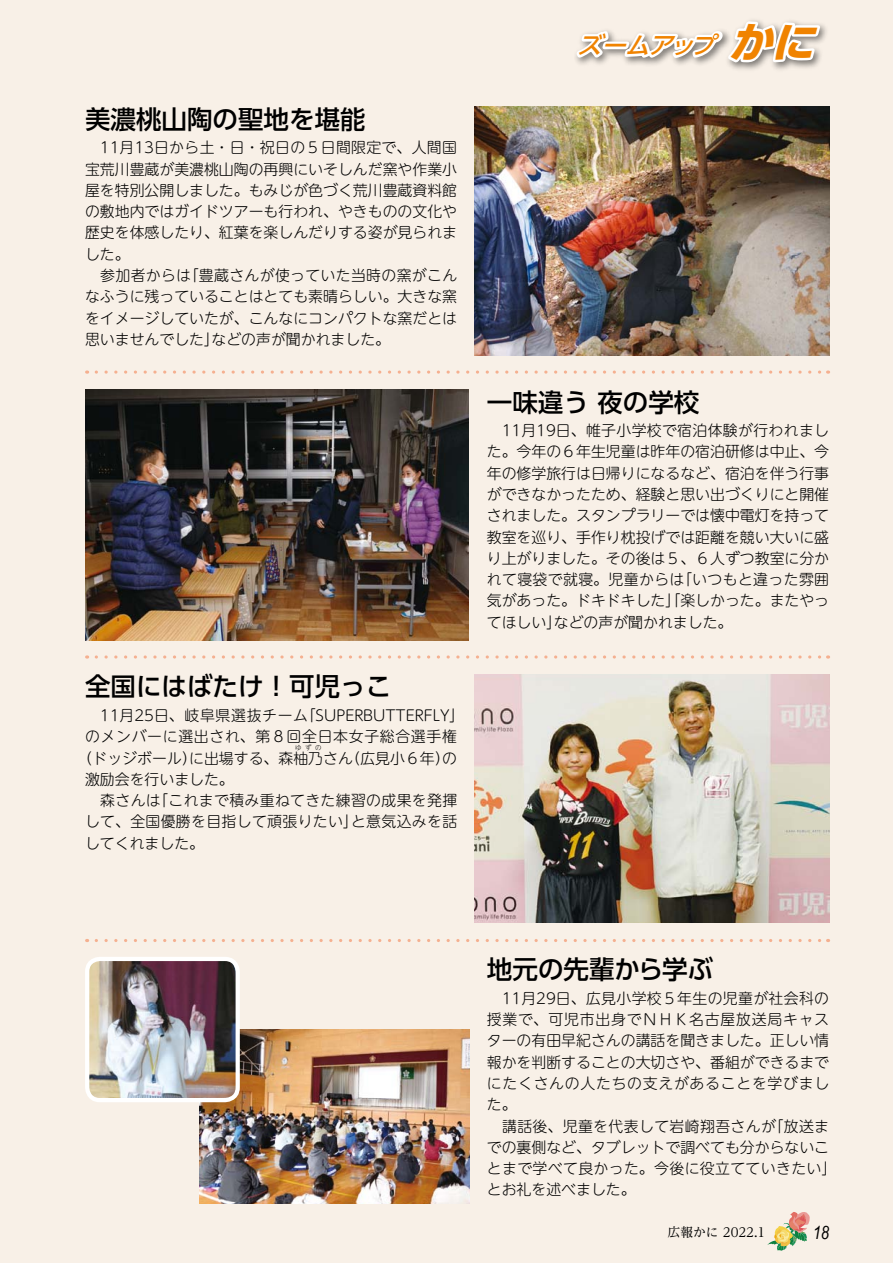
<style>
.page{position:relative;width:893px;height:1263px;background:#f8f0e7}
.page>*{position:absolute;margin:0;border:0;box-sizing:border-box;transform-origin:0 0}
.t1{font:italic 700 41.55px "UD Shin Go Pro";color:#f08300;scale:1.04 1}
.ズームアップ_見出し{font:500 25.5px "UD Shin Go Pro";color:#000}
.t2{font:italic 500 23.25px "UD Shin Go Pro";color:#f08300;scale:1.04 1}
.t3{font:italic 18px "Arial Narrow";color:#000}
.ズームアップ_本文{font:300 14.85px/21.3px "UD Shin M Go Pro";color:#000;text-align:justify}
.ズームアップ_本文-2{font:300 14.85px/21.3px "UD Shin M Go Pro";letter-spacing:.025em;color:#000}
.ズームアップ_本文-3{font:300 14.85px/21.3px "UD Shin M Go Pro";letter-spacing:.02em;color:#000}
.ズームアップ_本文-4{font:300 14.85px "UD Shin M Go Pro";letter-spacing:.045em;color:#000}
.t4{font:12.75px "UD Reimin Pro";color:#000}
.ズームアップ_本文-5{font:300 6.45px "UD Shin M Go Pro";color:#000}
</style>
<div class="page">
<svg style="left:575px;top:19px;width:251px;height:48px"></svg>
<svg style="left:96px;top:655px;width:733px;height:4px"></svg>
<svg style="left:96px;top:939px;width:733px;height:3px"></svg>
<svg style="left:96px;top:370px;width:733px;height:4px"></svg>
<img style="left:474px;top:106px;width:355px;height:249px">
<img style="left:474px;top:674px;width:355px;height:249px">
<img style="left:85px;top:389px;width:384px;height:251px">
<img style="left:199px;top:1030px;width:271px;height:173px">
<img style="left:90px;top:962px;width:148px;height:138px">
<div style="left:85px;top:957px;width:155px;height:145px;border:4px solid #fff;border-radius:13px"></div>
<svg style="left:767px;top:1212px;width:43px;height:39px"></svg>
<p class="ズームアップ_見出し" style="left:85px;top:98px;width:282px">美濃桃山陶の聖地を堪能</p>
<p class="ズームアップ_本文" style="left:85px;top:136px;width:374px">　11月13日から土・日・祝日の５日間限定で、人間国宝荒川豊蔵が美濃桃山陶の再興にいそしんだ窯や作業小屋を特別公開しました。もみじが色づく荒川豊蔵資料館の敷地内ではガイドツアーも行われ、やきものの文化や歴史を体感したり、紅葉を楽しんだりする姿が見られました。</p>
<p class="ズームアップ_本文-3" style="left:184px;top:264px;width:275px">「豊蔵さんが使っていた当時の窯がこん</p>
<p class="ズームアップ_本文" style="left:85px;top:264px;width:108px">　参加者からは</p>
<p class="ズームアップ_本文" style="left:85px;top:285px;width:374px">なふうに残っていることはとても素晴らしい。大きな窯</p>
<p class="ズームアップ_本文" style="left:85px;top:306px;width:374px">をイメージしていたが、こんなにコンパクトな窯だとは</p>
<p class="ズームアップ_本文" style="left:212px;top:328px;width:180px">などの声が聞かれました。</p>
<p class="ズームアップ_本文" style="left:85px;top:328px;width:135px">思いませんでした」</p>
<p class="ズームアップ_見出し" style="left:85px;top:666px;width:308px">全国にはばたけ！可児っこ</p>
<p class="ズームアップ_本文" style="left:301px;top:704px;width:165px">「SUPERBUTTERFLY「</p>
<p class="ズームアップ_本文-4" style="left:85px;top:703px;width:225px">　11月25日、岐阜県選抜チーム</p>
<p class="ズームアップ_本文-4" style="left:85px;top:725px;width:373px">のメンバーに選出され、第８回全日本女子総合選手権</p>
<p class="ズームアップ_本文" style="left:189px;top:747px;width:165px">に出場する、森柚乃さん</p>
<p class="ズームアップ_本文-5" style="left:295px;top:742px;width:28px">ゆずの</p>
<p class="ズームアップ_本文" style="left:78px;top:747px;width:121px">（ドッジボール）</p>
<p class="ズームアップ_本文" style="left:345px;top:747px;width:113px">（広見小６年の）</p>
<p class="ズームアップ_本文" style="left:85px;top:768px;width:150px">激励会を行いました。</p>
<p class="ズームアップ_本文-3" style="left:153px;top:789px;width:305px">「これまで積み重ねてきた練習の成果を発揮</p>
<p class="ズームアップ_本文" style="left:85px;top:789px;width:77px">　森さんは</p>
<p class="ズームアップ_本文-3" style="left:85px;top:810px;width:275px">して、全国優勝を目指して頑張りたい」してくれました。</p>
<p class="ズームアップ_本文-3" style="left:351px;top:810px;width:108px">と意気込みを話</p>
<p class="t2" style="left:577px;top:27px;width:143px">ズームアップ</p>
<p class="t1" style="left:728px;top:8px;width:101px">かに</p>
<p class="ズームアップ_見出し" style="left:487px;top:381px;width:214px">一味違う夜の学校</p>
<p class="ズームアップ_本文" style="left:487px;top:419px;width:344px;text-align:right">　11月19日、帷子小学校で宿泊体験が行われました。今年の６年生児童は昨年の宿泊研修は中止、今年の修学旅行は日帰りになるなど、宿泊を伴う行事ができなかったため、経験と思い出づくりにと開催されました。スタンプラリーでは懐中電灯を持って教室を巡り、手作り枕投げでは距離を競い大いに盛り上がりました。その後は５、６人ずつ教室に分か「いつもと違った雰囲</p>
<p class="ズームアップ_本文-2" style="left:487px;top:568px;width:199px">れて寝袋で就寝。児童からは</p>
<p class="ズームアップ_本文" style="left:487px;top:589px;width:344px">気があった。ドキドキした」「楽しかった。またやっ</p>
<p class="ズームアップ_本文" style="left:554px;top:610px;width:180px">などの声が聞かれました。</p>
<p class="ズームアップ_本文" style="left:487px;top:610px;width:76px">てほしい」</p>
<p class="ズームアップ_見出し" style="left:487px;top:949px;width:228px">地元の先輩から学ぶ</p>
<p class="ズームアップ_本文" style="left:487px;top:987px;width:344px">　11月29日、広見小学校５年生の児童が社会科の授業で、可児市出身でＮＨＫ名古屋放送局キャスターの有田早紀さんの講話を聞きました。正しい情報かを判断することの大切さや、番組ができるまでにたくさんの人たちの支えがあることを学びました。</p>
<p class="ズームアップ_本文" style="left:768px;top:1114px;width:62px">「放送ま</p>
<p class="ズームアップ_本文-2" style="left:487px;top:1114px;width:351px">　講話後、児童を代表して岩崎翔吾さんが<br>での裏側など、タブレットで調べても分からないことまで学べて良かった。今後に役立てていきたい「とお礼を述べました。</p>
<p class="t4" style="left:668px;top:1222px;width:99px">広報かに 2022.1</p>
<p class="t3" style="left:813px;top:1220px;width:18px">18</p>
</div>
